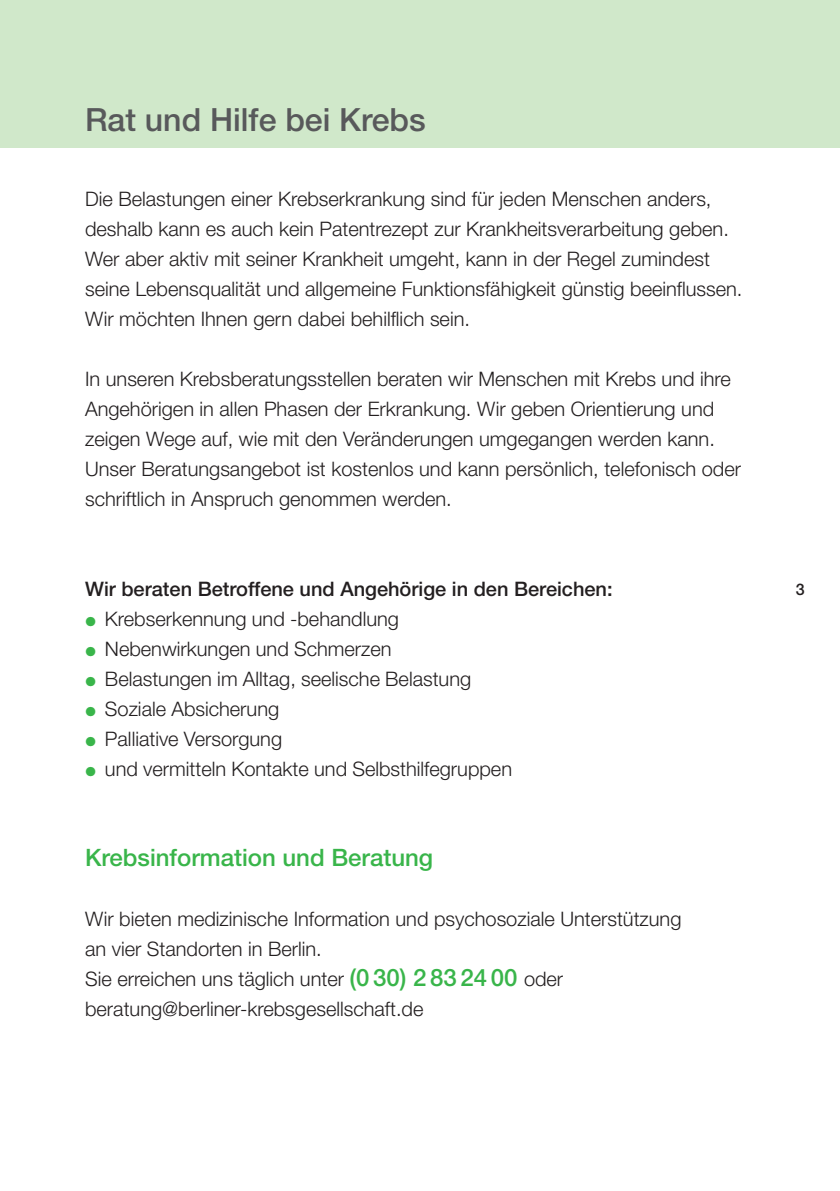
<style>
.page{position:relative;width:840px;height:1191px;background:#fff}
.page>*{position:absolute;margin:0;border:0;box-sizing:border-box;transform-origin:0 0}
.t1{font:500 32px "Helvetica Neue";color:#58595b}
.t2{font:500 24px "Helvetica Neue";color:#39b54a}
.t3{font:300 20px/30px "Helvetica Neue";color:#231f20}
.t4{font:500 16px "Helvetica Neue";color:#231f20}
.s1{font-weight:500}
.s2{font-family:"European Pi Three";font-weight:400;color:#39b54a}
.s3{font-weight:500;font-size:24px;color:#39b54a}
</style>
<div class="page">
<div style="left:0;top:0;width:839px;height:147px;background:#d0e8ca"></div>
<h1 class="t1" style="left:85px;top:108px;width:342px">Rat und Hilfe bei Krebs</h1>
<p class="t3" style="left:85px;top:186px;width:658px">Die Belastungen einer Krebserkrankung sind für jeden Menschen anders, deshalb kann es auch kein Patentrezept zur Krankheitsverarbeitung geben.<br>Wer aber aktiv mit seiner Krankheit umgeht, kann in der Regel zumindest seine Lebensqualität und allgemeine Funktionsfähigkeit günstig beeinflussen.<br>Wir möchten Ihnen gern dabei behilflich sein.</p>
<p class="t3" style="left:85px;top:366px;width:657px">In unseren Krebsberatungsstellen beraten wir Menschen mit Krebs und ihre Angehörigen in allen Phasen der Erkrankung. Wir geben Orientierung und zeigen Wege auf, wie mit den Veränderungen umgegangen werden kann.<br>Unser Beratungsangebot ist kostenlos und kann persönlich, telefonisch oder schriftlich in Anspruch genommen werden.</p>
<p class="t3" style="left:85px;top:576px;width:528px"><span class="s1">Wir beraten Betroffene und Angehörige in den Bereichen:<br></span><span class="s2">I</span> Krebserkennung und -behandlung<br><span class="s2">I</span> Nebenwirkungen und Schmerzen<br><span class="s2">I</span> Belastungen im Alltag, seelische Belastung<br><span class="s2">I</span> Soziale Absicherung<br><span class="s2">I</span> Palliative Versorgung<br><span class="s2">I</span> und vermitteln Kontakte und Selbsthilfegruppen</p>
<p class="t2" style="left:85px;top:849px;width:349px">Krebsinformation und Beratung</p>
<p class="t3" style="left:85px;top:906px;width:597px">Wir bieten medizinische Information und psychosoziale Unterstützung an vier Standorten in Berlin.<br>Sie erreichen uns täglich unter <span class="s3">(0 30) 2 83 24 00</span> oder beratung@berliner-krebsgesellschaft.de</p>
<p class="t4" style="left:795px;top:583px;width:10px">3</p>
</div>
